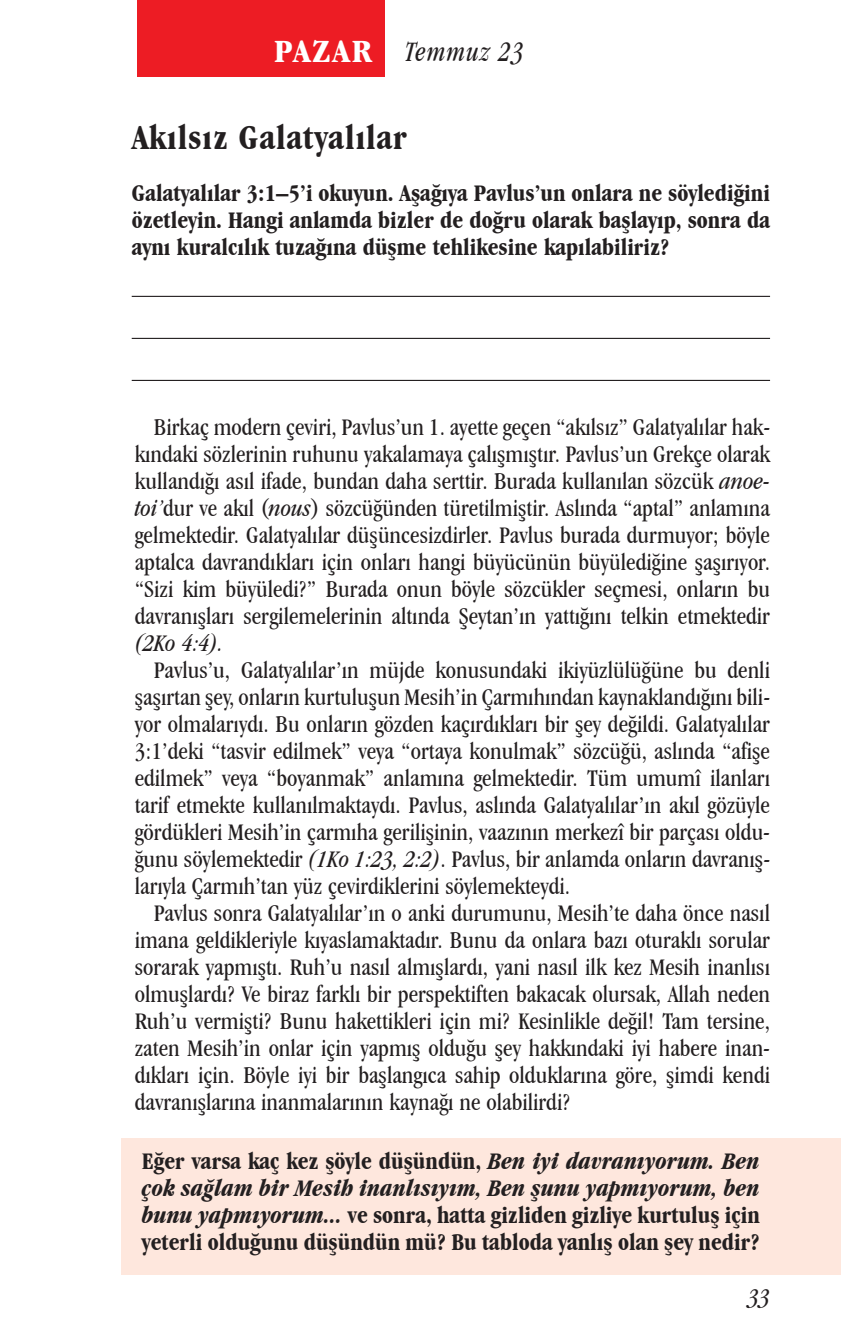
<style>
.page{position:relative;width:841px;height:1337px;background:#fff}
.page>*{position:absolute;margin:0;border:0;box-sizing:border-box;transform-origin:0 0}
.t1{font:700 condensed 36px "Garamond IT Cby BT";letter-spacing:.025em;color:#231f20}
.t2{font:700 condensed 33.75px "Garamond IT Cby BT";letter-spacing:.05em;color:#fff;scale:1.1 1}
.t3{font:italic condensed 29.25px "Garamond IT Cby BT";letter-spacing:.05em;color:#231f20;scale:.9 1}
.t4{font:condensed 24.75px/27px "Garamond IT Cby BT";color:#231f20;text-align:justify}
.t5{font:700 condensed 24.75px/27px "Garamond IT Cby BT";color:#231f20;text-align:justify}
.t6{font:italic condensed 24.75px "Garamond IT Cby BT";color:#231f20}
.s1{font-style:italic}
</style>
<div class="page">
<div style="left:137px;top:0;width:248px;height:76px;background:#ed1c24"></div>
<div style="left:121px;top:1138px;width:719px;height:136px;background:#fee7dd"></div>
<hr style="left:132px;top:296px;width:638px;height:1px;background:#231f20">
<hr style="left:132px;top:338px;width:638px;height:1px;background:#231f20">
<hr style="left:132px;top:380px;width:638px;height:1px;background:#231f20">
<h2 class="t2" style="left:274px;top:31px;width:90px">PAZAR</h2>
<p class="t3" style="left:404px;top:35px;width:134px">Temmuz 23</p>
<h1 class="t1" style="left:132px;top:116px;width:277px">Akılsız Galatyalılar</h1>
<p class="t5" style="left:132px;top:179px;width:639px">Galatyalılar 3:1–5’i okuyun. Aşağıya Pavlus’un onlara ne söylediğini özetleyin. Hangi anlamda bizler de doğru olarak başlayıp, sonra da aynı kuralcılık tuzağına düşme tehlikesine kapılabiliriz?</p>
<p class="t4" style="left:135px;top:413px;width:636px;text-indent:19px">Birkaç modern çeviri, Pavlus’un 1. ayette geçen “akılsız” Galatyalılar hak&shy;kındaki sözlerinin ruhunu yakalamaya çalışmıştır. Pavlus’un Grekçe olarak kullandığı asıl ifade, bundan daha serttir. Burada kullanılan sözcük <span class="s1">anoe&shy;toi’</span>dur ve akıl (<span class="s1">nous</span>) sözcüğünden türetilmiştir. Aslında “aptal” anlamına gelmektedir. Galatyalılar düşüncesizdirler. Pavlus burada durmuyor; böyle aptalca davrandıkları için onları hangi büyücünün büyülediğine şaşırıyor. “Sizi kim büyüledi?” Burada onun böyle sözcükler seçmesi, onların bu davranışları sergilemelerinin altında Şeytan’ın yattığını telkin etmektedir</p>
<p class="t6" style="left:135px;top:628px;width:90px">(2Ko 4:4).</p>
<p class="t4" style="left:135px;top:656px;width:636px;text-indent:19px">Pavlus’u, Galatyalılar’ın müjde konusundaki ikiyüzlülüğüne bu denli şaşırtan şey, onların kurtuluşun Mesih’in Çarmıhından kaynaklandığını bili&shy;yor olmalarıydı. Bu onların gözden kaçırdıkları bir şey değildi. Galatyalılar 3:1’deki “tasvir edilmek” veya “ortaya konulmak” sözcüğü, aslında “afişe edilmek” veya “boyanmak” anlamına gelmektedir. Tüm umumî ilanları tarif etmekte kullanılmaktaydı. Pavlus, aslında Galatyalılar’ın akıl gözüyle gördükleri Mesih’in çarmıha gerilişinin, vaazının merkezî bir parçası oldu&shy;ğunu söylemektedir <span class="s1">(1Ko 1:23, 2:2)</span>. Pavlus, bir anlamda onların davranış&shy;larıyla Çarmıh’tan yüz çevirdiklerini söylemekteydi.</p>
<p class="t4" style="left:135px;top:899px;width:636px;text-indent:19px">Pavlus sonra Galatyalılar’ın o anki durumunu, Mesih’te daha önce nasıl imana geldikleriyle kıyaslamaktadır. Bunu da onlara bazı oturaklı sorular sorarak yapmıştı. Ruh’u nasıl almışlardı, yani nasıl ilk kez Mesih inanlısı olmuşlardı? Ve biraz farklı bir perspektiften bakacak olursak, Allah neden Ruh’u vermişti? Bunu hakettikleri için mi? Kesinlikle değil! Tam tersine, zaten Mesih’in onlar için yapmış olduğu şey hakkındaki iyi habere inan&shy;dıkları için. Böyle iyi bir başlangıca sahip olduklarına göre, şimdi kendi davranışlarına inanmalarının kaynağı ne olabilirdi?</p>
<p class="t5" style="left:142px;top:1147px;width:619px">Eğer varsa kaç kez şöyle düşündün, <span class="s1">Ben iyi davranıyorum. Ben çok sağlam bir Mesih inanlısıyım, Ben şunu yapmıyorum, ben bunu yapmıyorum...</span> ve sonra, hatta gizliden gizliye kurtuluş için yeterli olduğunu düşündün mü? Bu tabloda yanlış olan şey nedir?</p>
<p class="t6" style="left:748px;top:1282px;width:23px">33</p>
</div>
